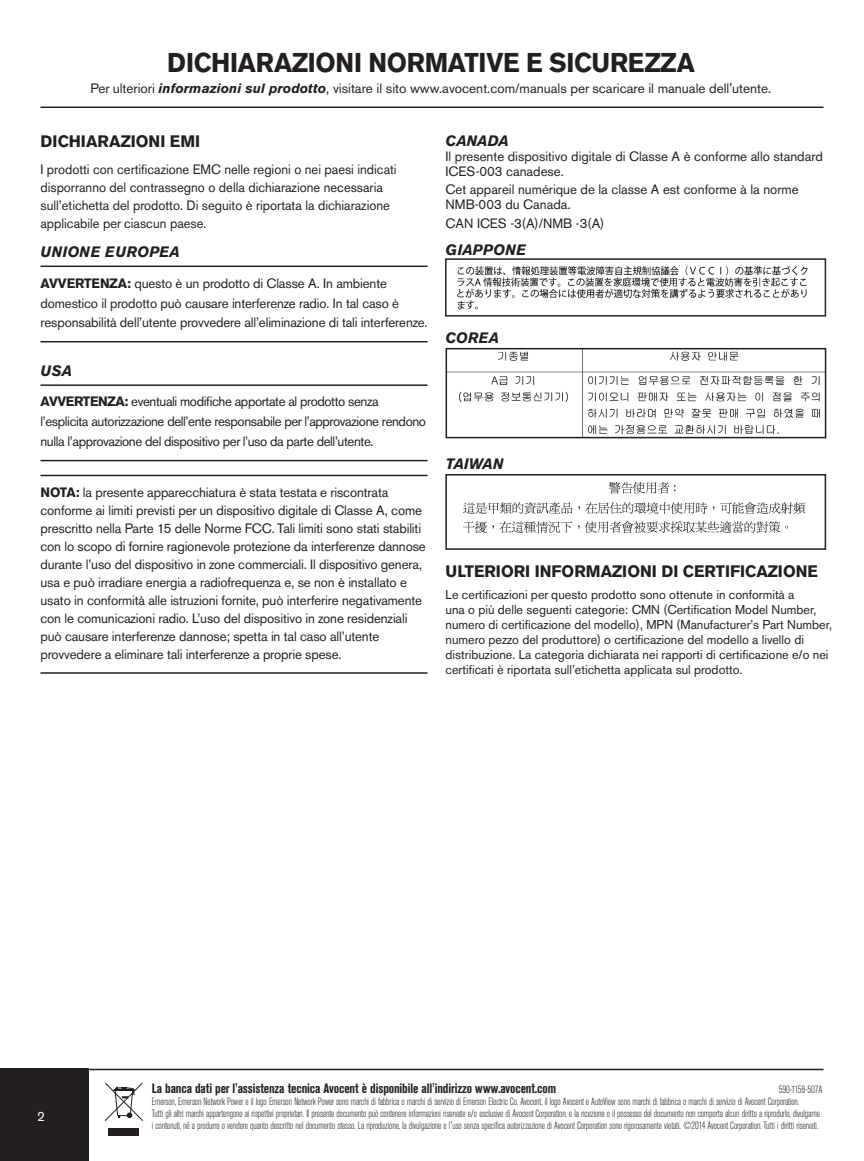
<style>
.page{position:relative;width:864px;height:1161px;background:#fff}
.page>*{position:absolute;margin:0;border:0;box-sizing:border-box;transform-origin:0 0}
.t1{font:700 27px "Akzidenz Grotesk BQ";letter-spacing:-.01em;color:#231f20;scale:.95 1}
.t2{font:700 16.5px "Akzidenz Grotesk BQ";color:#231f20}
.t3{font:italic 700 15px "Akzidenz Grotesk BQ";letter-spacing:.01em;color:#231f20}
.t4{font:13.5px/18px "Akzidenz Grotesk BQ";letter-spacing:-.01em;color:#231f20}
.t5{font:13.5px/18px "Akzidenz Grotesk BQ";letter-spacing:-.01em;color:#231f20;scale:.96 1}
.t6{font:13.5px/20px "Akzidenz Grotesk BQ";letter-spacing:-.03em;color:#231f20}
.t7{font:700 condensed 13.5px "Akzidenz Grotesk BQ";letter-spacing:-.01em;color:#231f20}
.t8{font:13.5px "Akzidenz Grotesk BQ";color:#fff}
.t9{font:12.75px/15px "Akzidenz Grotesk BQ";color:#231f20}
.t10{font:300 condensed 10.5px/12px "Akzidenz Grotesk BQ";letter-spacing:-.01em;color:#231f20}
.s1{font-weight:700;font-style:italic}
.s2{font-weight:700}
</style>
<div class="page">
<hr style="left:40px;top:106px;width:784px;height:2px;background:#231f20">
<hr style="left:40px;top:1069px;width:784px;height:1px;background:#231f20">
<div style="left:109px;top:1128px;width:30px;height:8px;background:#231f20"></div>
<svg style="left:105px;top:1082px;width:38px;height:39px"></svg>
<div style="left:0;top:1069px;width:88px;height:92px;background:#231f20"></div>
<hr style="left:40px;top:266px;width:388px;height:1px;background:#231f20">
<hr style="left:40px;top:341px;width:388px;height:1px;background:#231f20">
<hr style="left:40px;top:384px;width:388px;height:2px;background:#231f20">
<hr style="left:40px;top:460px;width:388px;height:1px;background:#231f20">
<hr style="left:40px;top:475px;width:388px;height:1px;background:#231f20">
<hr style="left:40px;top:672px;width:388px;height:2px;background:#231f20">
<img style="left:457px;top:266px;width:351px;height:44px">
<div style="left:445px;top:258px;width:381px;height:59px;border:2px solid #231f20"></div>
<img style="left:449px;top:351px;width:374px;height:84px">
<div style="left:446px;top:348px;width:380px;height:90px;border:2px solid #231f20"></div>
<img style="left:463px;top:482px;width:342px;height:51px">
<div style="left:445px;top:474px;width:381px;height:76px;border:2px solid #231f20"></div>
<h1 class="t1" style="left:167px;top:46px;width:557px">DICHIARAZIONI NORMATIVE E SICUREZZA</h1>
<p class="t4" style="left:90px;top:79px;width:683px">Per ulteriori <span class="s1">informazioni sul prodotto</span>, visitare il sito www.avocent.com/manuals per scaricare il manuale dell'utente.</p>
<p class="t2" style="left:40px;top:132px;width:161px">DICHIARAZIONI EMI</p>
<p class="t5" style="left:40px;top:160px;width:372px">I prodotti con certificazione EMC nelle regioni o nei paesi indicati disporranno del contrassegno o della dichiarazione necessaria sull’etichetta del prodotto. Di seguito è riportata la dichiarazione applicabile per ciascun paese.</p>
<p class="t3" style="left:40px;top:243px;width:141px">UNIONE EUROPEA</p>
<p class="t4" style="left:40px;top:273px;width:389px;line-height:20px"><span class="s2">AVVERTENZA:</span> questo è un prodotto di Classe A. In ambiente domestico il prodotto può causare interferenze radio. In tal caso è responsabilità dell’utente provvedere all’eliminazione di tali interferenze.</p>
<p class="t3" style="left:40px;top:361px;width:33px">USA</p>
<p class="t6" style="left:40px;top:392px;width:387px"><span class="s2">AVVERTENZA:</span> eventuali modifiche apportate al prodotto senza l’esplicita autorizzazione dell’ente responsabile per l’approvazione rendono nulla l’approvazione del dispositivo per l’uso da parte dell’utente.</p>
<p class="t4" style="left:40px;top:483px;width:387px"><span class="s2">NOTA:</span> la presente apparecchiatura è stata testata e riscontrata conforme ai limiti previsti per un dispositivo digitale di Classe A, come prescritto nella Parte 15 delle Norme FCC. Tali limiti sono stati stabiliti con lo scopo di fornire ragionevole protezione da interferenze dannose durante l’uso del dispositivo in zone commerciali. Il dispositivo genera, usa e può irradiare energia a radiofrequenza e, se non è installato e usato in conformità alle istruzioni fornite, può interferire negativamente con le comunicazioni radio. L’uso del dispositivo in zone residenziali può causare interferenze dannose; spetta in tal caso all’utente provvedere a eliminare tali interferenze a proprie spese.</p>
<p class="t3" style="left:446px;top:132px;width:65px">CANADA</p>
<p class="t4" style="left:446px;top:149px;width:379px;line-height:15px">Il presente dispositivo digitale di Classe A è conforme allo standard<br>ICES-003 canadese.</p>
<p class="t4" style="left:446px;top:182px;width:355px;line-height:15px">Cet appareil numérique de la classe A est conforme à la norme<br>NMB-003 du Canada.</p>
<p class="t4" style="left:446px;top:214px;width:160px">CAN ICES -3(A)/NMB -3(A)</p>
<p class="t3" style="left:446px;top:241px;width:82px">GIAPPONE</p>
<p class="t3" style="left:446px;top:329px;width:55px">COREA</p>
<p class="t3" style="left:446px;top:455px;width:59px">TAIWAN</p>
<p class="t2" style="left:446px;top:561px;width:374px">ULTERIORI INFORMAZIONI DI CERTIFICAZIONE</p>
<p class="t9" style="left:446px;top:587px;width:388px">Le certificazioni per questo prodotto sono ottenute in conformità a<br>una o più delle seguenti categorie: CMN (Certification Model Number, numero di certificazione del modello), MPN (Manufacturer’s Part Number, numero pezzo del produttore) o certificazione del modello a livello di distribuzione. La categoria dichiarata nei rapporti di certificazione e/o nei certificati è riportata sull’etichetta applicata sul prodotto.</p>
<p class="t8" style="left:37px;top:1108px;width:9px">2</p>
<p class="t7" style="left:152px;top:1081px;width:406px">La banca dati per l'assistenza tecnica Avocent è disponibile all'indirizzo www.avocent.com</p>
<p class="t10" style="left:152px;top:1084px;width:672px;text-indent:627px">590-1158-507A Emerson, Emerson Network Power e il logo Emerson Network Power sono marchi di fabbrica o marchi di servizio di Emerson Electric Co. Avocent, il logo Avocent e AutoView sono marchi di fabbrica o marchi di servizio di Avocent Corporation.<br>Tutti gli altri marchi appartengono ai rispettivi proprietari. Il presente documento può contenere informazioni riservate e/o esclusive di Avocent Corporation, e la ricezione o il possesso del documento non comporta alcun diritto a riprodurlo, divulgarne i contenuti, né a produrre o vendere quanto descritto nel documento stesso. La riproduzione, la divulgazione e l'uso senza specifica autorizzazione di Avocent Corporation sono rigorosamente vietati. ©2014 Avocent Corporation. Tutti i diritti riservati.</p>
</div>
